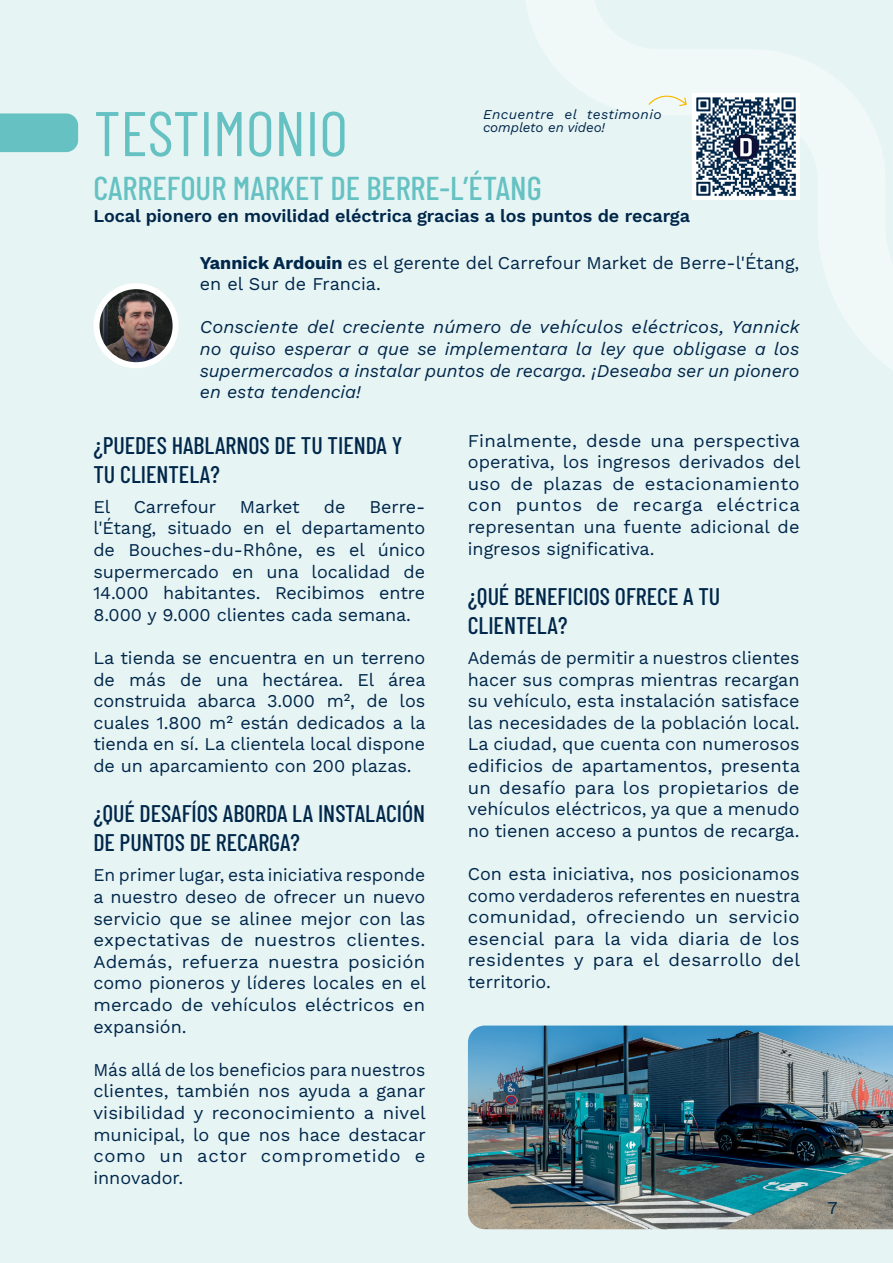
<style>
.page{position:relative;width:893px;height:1263px;background:#e7f4f4}
.page>*{position:absolute;margin:0;border:0;box-sizing:border-box;transform-origin:0 0}
.t1{font:63px "Barlow Condensed";color:#65c1c2}
.t2{font:500 33px "Barlow Condensed";color:#65c1c2}
.t3{font:500 24px/28.8px "Barlow Condensed";color:#00274a}
.t4{font:18px/21.6px "Work Sans";color:#00274a;text-align:justify}
.t5{font:italic 18px/21.6px "Work Sans";color:#00274a;text-align:justify}
.t6{font:600 18px "Work Sans";letter-spacing:-.005em;color:#00274a}
.t7{font:italic 13.5px/13.5px "Work Sans";letter-spacing:.025em;color:#00274a}
.s1{font-weight:700}
</style>
<div class="page">
<img style="left:468px;top:1025px;width:425px;height:204px">
<svg style="left:0;top:93px;width:800px;height:275px"></svg>
<img style="left:97px;top:286px;width:79px;height:79px;border-radius:40px">
<div style="left:94px;top:283px;width:85px;height:85px;border:6px solid #fff;border-radius:50%"></div>
<img style="left:692px;top:93px;width:107px;height:107px">
<img style="left:733px;top:134px;width:25px;height:25px">
<svg style="left:648px;top:95px;width:39px;height:11px"></svg>
<h1 class="t1" style="left:94px;top:88px;width:256px">TESTIMONIO</h1>
<p class="t7" style="left:483px;top:106px;width:180px">Encuentre el testimonio completo en video!</p>
<h2 class="t2" style="left:94px;top:164px;width:450px">CARREFOUR MARKET DE BERRE-L’ÉTANG</h2>
<p class="t6" style="left:94px;top:202px;width:598px">Local pionero en movilidad eléctrica gracias a los puntos de recarga</p>
<p class="t4" style="left:200px;top:251px;width:601px"><span class="s1">Yannick Ardouin</span> es el gerente del Carrefour Market de Berre-l'Étang, en el Sur de Francia.</p>
<p class="t5" style="left:200px;top:315px;width:602px">Consciente del creciente número de vehículos eléctricos, Yannick no quiso esperar a que se implementara la ley que obligase a los supermercados a instalar puntos de recarga. ¡Deseaba ser un pionero en esta tendencia!</p>
<h3 class="t3" style="left:93px;top:429px;width:311px">¿PUEDES HABLARNOS DE TU TIENDA Y<br>TU CLIENTELA?</h3>
<p class="t4" style="left:93px;top:495px;width:18px">El</p>
<p class="t4" style="left:134px;top:495px;width:84px">Carrefour</p>
<p class="t4" style="left:240px;top:495px;width:61px">Market</p>
<p class="t4" style="left:324px;top:495px;width:23px">de</p>
<p class="t4" style="left:93px;top:495px;width:333px;text-indent:276px">Berre&shy;l'Étang, situado en el departamento de Bouches-du-Rhône, es el único supermercado en una localidad de 14.000 habitantes. Recibimos entre 8.000 y 9.000 clientes cada semana.</p>
<p class="t4" style="left:93px;top:646px;width:334px">La tienda se encuentra en un terreno de más de una hectárea. El área construida abarca 3.000 m², de los cuales 1.800 m² están dedicados a la tienda en sí. La clientela local dispone de un aparcamiento con 200 plazas.</p>
<h3 class="t3" style="left:93px;top:798px;width:333px">¿QUÉ DESAFÍOS ABORDA LA INSTALACIÓN<br>DE PUNTOS DE RECARGA?</h3>
<p class="t4" style="left:93px;top:864px;width:334px">En primer lugar, esta iniciativa responde a nuestro deseo de ofrecer un nuevo servicio que se alinee mejor con las expectativas de nuestros clientes.<br>Además, refuerza nuestra posición como pioneros y líderes locales en el mercado de vehículos eléctricos en expansión.</p>
<p class="t4" style="left:93px;top:1058px;width:334px">Más allá de los beneficios para nuestros clientes, también nos ayuda a ganar visibilidad y reconocimiento a nivel municipal, lo que nos hace destacar como un actor comprometido e innovador.</p>
<p class="t4" style="left:468px;top:429px;width:334px">Finalmente, desde una perspectiva operativa, los ingresos derivados del uso de plazas de estacionamiento con puntos de recarga eléctrica representan una fuente adicional de ingresos significativa.</p>
<h3 class="t3" style="left:468px;top:580px;width:254px">¿QUÉ BENEFICIOS OFRECE A TU<br>CLIENTELA?</h3>
<p class="t4" style="left:468px;top:646px;width:334px">Además de permitir a nuestros clientes hacer sus compras mientras recargan su vehículo, esta instalación satisface las necesidades de la población local.<br>La ciudad, que cuenta con numerosos edificios de apartamentos, presenta un desafío para los propietarios de vehículos eléctricos, ya que a menudo no tienen acceso a puntos de recarga.</p>
<p class="t4" style="left:468px;top:862px;width:334px">Con esta iniciativa, nos posicionamos como verdaderos referentes en nuestra comunidad, ofreciendo un servicio esencial para la vida diaria de los residentes y para el desarrollo del territorio.</p>
<p class="t4" style="left:827px;top:1196px;width:12px">7</p>
</div>
